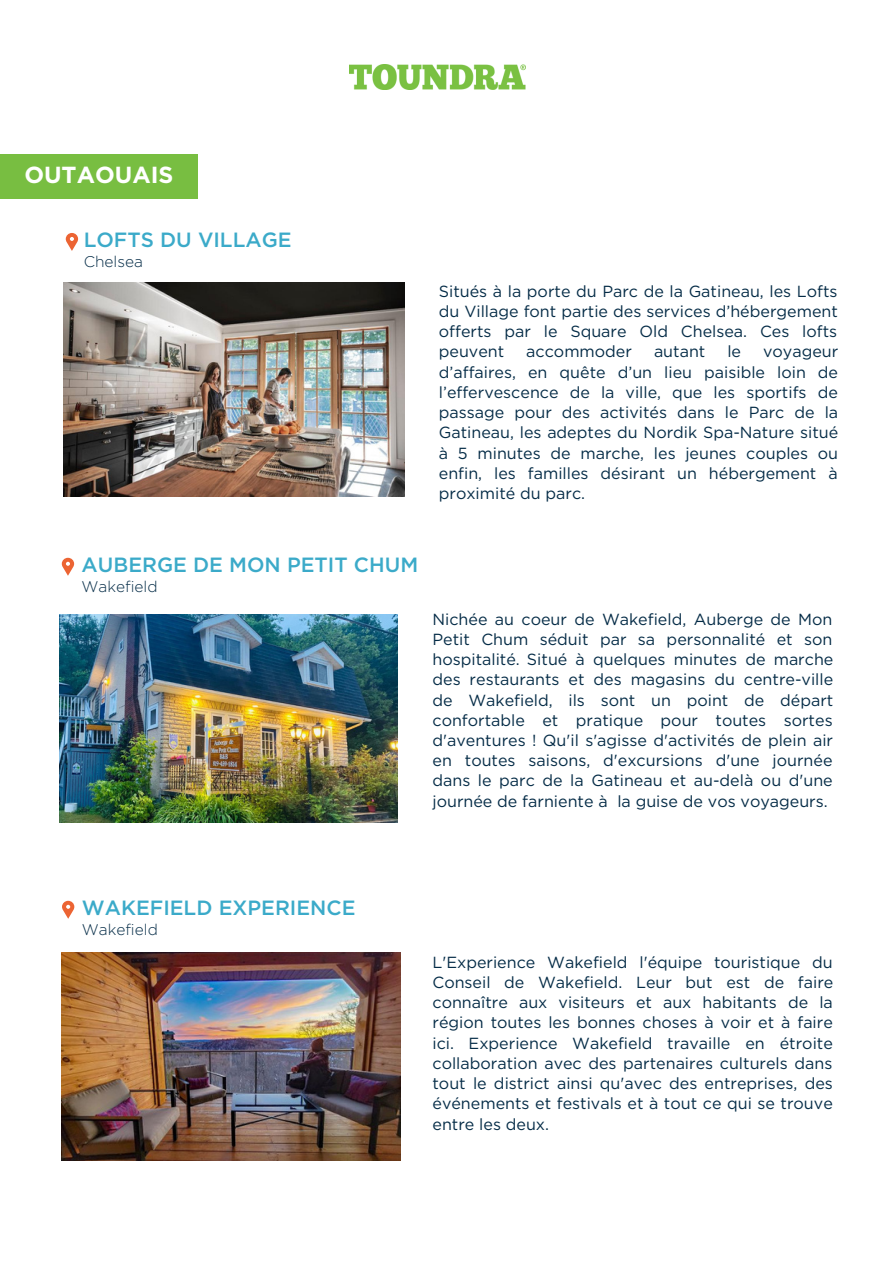
<style>
.page{position:relative;width:893px;height:1264px;background:#fff}
.page>*{position:absolute;margin:0;border:0;box-sizing:border-box;transform-origin:0 0}
.t1{font:700 23.25px "Gotham";color:#fff}
.t2{font:500 20.55px "Gotham";color:#3baac9}
.t3{font:16.05px/20.2px "Gotham";color:#052c47;text-align:justify}
.t4{font:300 15.45px "Gotham";color:#052c47}
</style>
<div class="page">
<img style="left:349px;top:65px;width:177px;height:24px">
<div style="left:0;top:154px;width:198px;height:45px;background:#78be41"></div>
<svg style="left:66px;top:233px;width:12px;height:18px"></svg>
<img style="left:64px;top:283px;width:340px;height:213px">
<svg style="left:62px;top:900px;width:12px;height:18px"></svg>
<img style="left:62px;top:952px;width:338px;height:208px">
<svg style="left:62px;top:558px;width:12px;height:17px"></svg>
<img style="left:59px;top:614px;width:339px;height:208px">
<h1 class="t1" style="left:24px;top:164px;width:150px">OUTAOUAIS</h1>
<p class="t2" style="left:84px;top:231px;width:209px">LOFTS DU VILLAGE</p>
<p class="t4" style="left:84px;top:255px;width:61px">Chelsea</p>
<p class="t3" style="left:439px;top:282px;width:400px">Situés à la porte du Parc de la Gatineau, les Lofts du Village font partie des services d’hébergement offerts par le Square Old Chelsea. Ces lofts peuvent</p>
<p class="t3" style="left:526px;top:342px;width:107px">accommoder</p>
<p class="t3" style="left:654px;top:342px;width:53px">autant</p>
<p class="t3" style="left:727px;top:342px;width:15px">le</p>
<p class="t3" style="left:439px;top:342px;width:401px;text-indent:324px">voyageur d’affaires, en quête d’un lieu paisible loin de l’effervescence de la ville, que les sportifs de passage pour des activités dans le Parc de la Gatineau, les adeptes du Nordik Spa-Nature situé à 5 minutes de marche, les jeunes couples ou enfin, les familles désirant un hébergement à proximité du parc.</p>
<p class="t2" style="left:82px;top:556px;width:338px">AUBERGE DE MON PETIT CHUM</p>
<p class="t4" style="left:82px;top:579px;width:77px">Wakefield</p>
<p class="t3" style="left:432px;top:609px;width:402px">Nichée au coeur de Wakefield, Auberge de Mon Petit Chum séduit par sa personnalité et son hospitalité. Situé à quelques minutes de marche des restaurants et des magasins du centre-ville de Wakefield, ils sont un point de départ confortable et pratique pour toutes sortes d'aventures ! Qu'il s'agisse d'activités de plein air en toutes saisons, d'excursions d'une journée dans le parc de la Gatineau et au-delà ou d'une journée de farniente à la guise de vos voyageurs.</p>
<p class="t2" style="left:82px;top:898px;width:275px">WAKEFIELD EXPERIENCE</p>
<p class="t4" style="left:82px;top:922px;width:77px">Wakefield</p>
<p class="t3" style="left:432px;top:952px;width:402px">L'Experience Wakefield l'équipe touristique du Conseil de Wakefield. Leur but est de faire connaître aux visiteurs et aux habitants de la région toutes les bonnes choses à voir et à faire ici. Experience Wakefield travaille en étroite collaboration avec des partenaires culturels dans tout le district ainsi qu'avec des entreprises, des événements et festivals et à tout ce qui se trouve entre les deux.</p>
</div>
